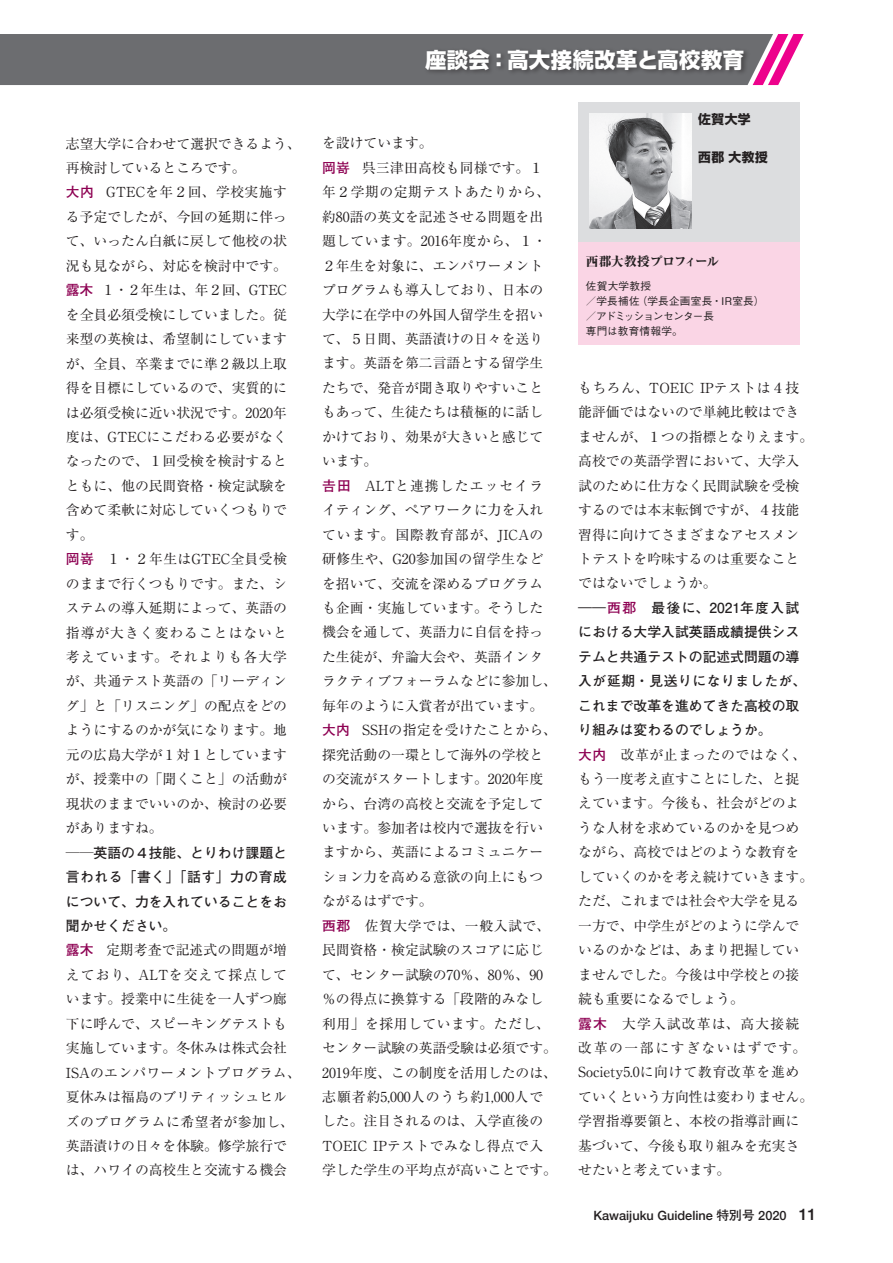
<style>
.page{position:relative;width:893px;height:1263px;background:#fff}
.page>*{position:absolute;margin:0;border:0;box-sizing:border-box;transform-origin:0 0}
.t1{font:800 21.3px "Shin Go Pr 6";letter-spacing:.02em;color:#fff}
.t2{font:13.8px/24.5px "Ryumin Pro";color:#231f20}
.t3{font:700 13.8px/24.5px "Futo Go B101 Pro";color:#231f20;text-align:justify}
.t4{font:500 12.75px "Helvetica Neue";color:#231f20}
.t5{font:800 12.75px "Ryumin Pro";letter-spacing:-.035em;color:#231f20}
.t6{font:700 12.75px "Shin Go Pr 6";letter-spacing:.04em;color:#231f20}
.t7{font:500 10.65px/14.9px "Gothic BBB Pr 6";letter-spacing:.02em;color:#231f20}
.s1{font-family:"Futo Go B101 Pro";font-weight:700;color:#8d0052}
.s2{font-family:"Ryumin Pro";font-weight:400}
.s3{color:#8d0052}
.s4{font-family:"Futo Go B101 Pr 6";font-weight:700}
.s5{font-size:15.9px}
</style>
<div class="page">
<svg style="left:0;top:34px;width:804px;height:51px;background:#766f76"></svg>
<div style="left:423px;top:47px;width:328px;height:29px;background:#231f20;opacity:.5"></div>
<div style="left:578px;top:102px;width:221px;height:140px;background:#dcdddf"></div>
<div style="left:578px;top:242px;width:221px;height:102px;background:#fad5e5"></div>
<img style="left:590px;top:114px;width:102px;height:114px">
<p class="t2" style="left:66px;top:130px;width:236px">志望大学に合わせて選択できるよう、再検討しているところです。<br><span class="s1">大内</span> GTECを年２回、学校実施する予定でしたが、今回の延期に伴って、いったん白紙に戻して他校の状況も見ながら、対応を検討中です。<span class="s1">露木</span> １・２年生は、年２回、GTECを全員必須受検にしていました。従来型の英検は、希望制にしていますが、全員、卒業までに準２級以上取得を目標にしているので、実質的には必須受検に近い状況です。2020年度は、GTECにこだわる必要がなくなったので、１回受検を検討するとともに、他の民間資格・検定試験を含めて柔軟に対応していくつもりです。<br><span class="s1">岡嵜</span> １・２年生はGTEC全員受検のままで行くつもりです。また、システムの導入延期によって、英語の指導が大きく変わることはないと考えています。それよりも各大学が、共通テスト英語の「リーディング」と「リスニング」の配点をどのようにするのかが気になります。地元の広島大学が１対１としていますが、授業中の「聞くこと」の活動が現状のままでいいのか、検討の必要がありますね。</p>
<p class="t3" style="left:66px;top:838px;width:223px">──英語の４技能、とりわけ課題と言われる「書く」「話す」力の育成について、力を入れていることをお聞かせください。</p>
<p class="t2" style="left:66px;top:937px;width:236px"><span class="s1">露木</span> 定期考査で記述式の問題が増えており、ALTを交えて採点しています。授業中に生徒を一人ずつ廊下に呼んで、スピーキングテストも実施しています。冬休みは株式会社<br>ISAのエンパワーメントプログラム、夏休みは福島のブリティッシュヒルズのプログラムに希望者が参加し、英語漬けの日々を体験。修学旅行では、ハワイの高校生と交流する機会</p>
<h1 class="t1" style="left:425px;top:43px;width:321px">座談会：高大接続改革と高校教育</h1>
<p class="t2" style="left:322px;top:130px;width:236px">を設けています。<br><span class="s1">岡嵜</span> 呉三津田高校も同様です。１年２学期の定期テストあたりから、約80語の英文を記述させる問題を出題しています。2016年度から、１・<br>２年生を対象に、エンパワーメントプログラムも導入しており、日本の大学に在学中の外国人留学生を招いて、５日間、英語漬けの日々を送ります。英語を第二言語とする留学生たちで、発音が聞き取りやすいこともあって、生徒たちは積極的に話しかけており、効果が大きいと感じています。<br><span class="s1">吉田</span>　ALTと連携したエッセイライティング、ぺアワークに力を入れています。国際教育部が、JICAの研修生や、G20参加国の留学生などを招いて、交流を深めるプログラムも企画・実施しています。そうした機会を通して、英語力に自信を持った生徒が、弁論大会や、英語インタラクティブフォーラムなどに参加し、毎年のように入賞者が出ています。<span class="s1">大内</span> SSHの指定を受けたことから、探究活動の一環として海外の学校との交流がスタートします。2020年度から、台湾の高校と交流を予定しています。参加者は校内で選抜を行いますから、英語によるコミュニケーション力を高める意欲の向上にもつながるはずです。<br><span class="s1">西郡</span>　佐賀大学では、一般入試で、民間資格・検定試験のスコアに応じて、センター試験の70％、80％、90％の得点に換算する「段階的みなし利用」を採用しています。ただし、センター試験の英語受験は必須です。<br>2019年度、この制度を活用したのは、志願者約5,000人のうち約1,000人でした。注目されるのは、入学直後の<br>TOEIC IPテストでみなし得点で入学した学生の平均点が高いことです。</p>
<p class="t6" style="left:698px;top:109px;width:54px">佐賀大学</p>
<p class="t6" style="left:698px;top:147px;width:71px">西郡 大教授</p>
<p class="t5" style="left:586px;top:252px;width:135px">西郡大教授プロフィール</p>
<p class="t7" style="left:586px;top:278px;width:180px">佐賀大学教授<br>／学長補佐（学長企画室長・IR室長）／アドミッションセンター長<br>専門は教育情報学。</p>
<p class="t2" style="left:578px;top:374px;width:236px">もちろん、TOEIC IPテストは４技能評価ではないので単純比較はできませんが、１つの指標となりえます。高校での英語学習において、大学入試のために仕方なく民間試験を受検するのでは本末転倒ですが、４技能習得に向けてさまざまなアセスメントテストを吟味するのは重要なことではないでしょうか。</p>
<p class="t3" style="left:578px;top:594px;width:230px;text-align:left"><span class="s2">――</span><span class="s3">西郡</span> 最後に、2021年度入試における大学入試英語成績提供システムと共通テストの記述式問題の導入が延期・見送りになりましたが、これまで改革を進めてきた高校の取り組みは変わるのでしょうか。</p>
<p class="t2" style="left:578px;top:741px;width:236px"><span class="s1">大内</span>　改革が止まったのではなく、もう一度考え直すことにした、と捉えています。今後も、社会がどのような人材を求めているのかを見つめながら、高校ではどのような教育をしていくのかを考え続けていきます。ただ、これまでは社会や大学を見る一方で、中学生がどのように学んでいるのかなどは、あまり把握していませんでした。今後は中学校との接続も重要になるでしょう。<br><span class="s1">露木</span>　大学入試改革は、高大接続改革の一部にすぎないはずです。<br>Society5.0に向けて教育改革を進めていくという方向性は変わりません。学習指導要領と、本校の指導計画に基づいて、今後も取り組みを充実させたいと考えています。</p>
<p class="t4" style="left:593px;top:1206px;width:225px">Kawaijuku Guideline <span class="s4">特別号</span> 2020 <span class="s5">11</span></p>
</div>
